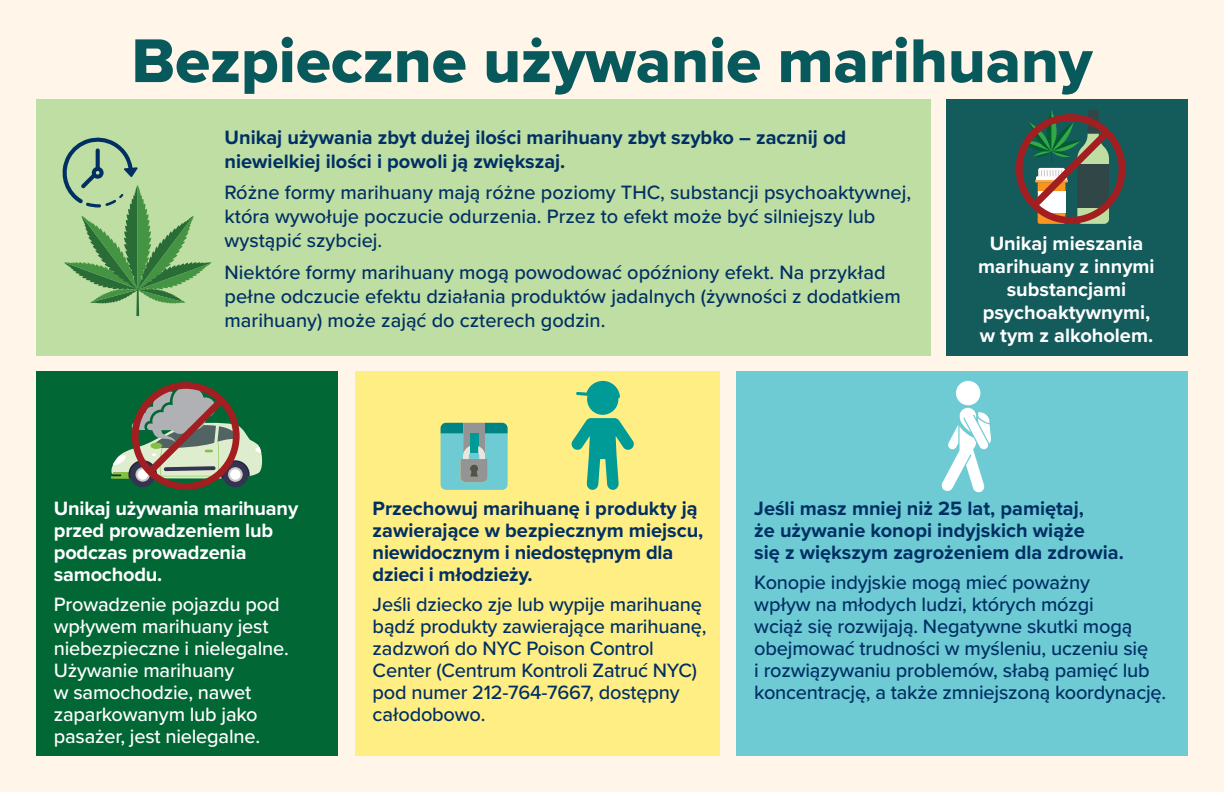
<style>
.page{position:relative;width:1224px;height:792px;background:#fff5e9}
.page>*{position:absolute;margin:0;border:0;box-sizing:border-box;transform-origin:0 0}
.t1{font:64px "Proxima Nova Extrabld";color:#07595c}
.t2{font:500 20px/22px "Proxima Nova";letter-spacing:-.01em;color:#002f64}
.t3{font:700 20px/22px "Proxima Nova";color:#002f64}
.t4{font:700 20px/23px "Proxima Nova";letter-spacing:-.01em;color:#fff;text-align:center}
.t5{font:500 20px/22px "Proxima Nova";letter-spacing:-.01em;color:#fff}
</style>
<div class="page">
<div style="left:36px;top:99px;width:894px;height:257px;background:#bedea3"></div>
<div style="left:36px;top:372px;width:302px;height:384px;background:#006735"></div>
<div style="left:355px;top:372px;width:365px;height:384px;background:#ffee84"></div>
<div style="left:736px;top:372px;width:452px;height:384px;background:#6ecbd4"></div>
<div style="left:946px;top:99px;width:241px;height:257px;background:#145b5c"></div>
<hr style="left:136px;top:288px;width:3px;height:28px;background:#296c36">
<svg style="left:62px;top:137px;width:149px;height:167px"></svg>
<div style="left:223px;top:462px;width:25px;height:25px;background:#343351;border-radius:50%"></div>
<svg style="left:228px;top:467px;width:15px;height:15px"></svg>
<div style="left:130px;top:462px;width:25px;height:25px;background:#343351;border-radius:50%"></div>
<svg style="left:136px;top:467px;width:14px;height:15px"></svg>
<div style="left:132px;top:382px;width:108px;height:108px;border:7px solid #a21e21;border-radius:50%"></div>
<svg style="left:110px;top:386px;width:153px;height:94px"></svg>
<svg style="left:441px;top:423px;width:67px;height:67px;background:#6cb5b8"></svg>
<svg style="left:571px;top:418px;width:63px;height:72px"></svg>
<div style="left:587px;top:384px;width:31px;height:31px;background:#009a97;border-radius:50%"></div>
<svg style="left:576px;top:380px;width:44px;height:18px"></svg>
<div style="left:956px;top:381px;width:24px;height:24px;background:#fff;border-radius:50%"></div>
<svg style="left:941px;top:408px;width:50px;height:85px"></svg>
<div style="left:1016px;top:114px;width:109px;height:110px;border:7px solid #a21e21;border-radius:50%"></div>
<svg style="left:1022px;top:110px;width:95px;height:114px"></svg>
<h1 class="t1" style="left:131px;top:13px;width:963px">Bezpieczne używanie marihuany</h1>
<p class="t3" style="left:225px;top:125px;width:623px;line-height:24px">Unikaj używania zbyt dużej ilości marihuany zbyt szybko – zacznij od niewielkiej ilości i powoli ją zwiększaj.</p>
<p class="t2" style="left:225px;top:180px;width:688px;line-height:24px">Różne formy marihuany mają różne poziomy THC, substancji psychoaktywnej, która wywołuje poczucie odurzenia. Przez to efekt może być silniejszy lub wystąpić szybciej.</p>
<p class="t2" style="left:225px;top:259px;width:678px;line-height:24px">Niektóre formy marihuany mogą powodować opóźniony efekt. Na przykład pełne odczucie efektu działania produktów jadalnych (żywności z dodatkiem marihuany) może zająć do czterech godzin.</p>
<p class="t4" style="left:978px;top:231px;width:178px">Unikaj mieszania marihuany z innymi substancjami psychoaktywnymi, w tym z alkoholem.</p>
<p class="t4" style="left:54px;top:497px;width:246px;line-height:22px;text-align:left">Unikaj używania marihuany przed prowadzeniem lub podczas prowadzenia samochodu.</p>
<p class="t5" style="left:54px;top:592px;width:236px">Prowadzenie pojazdu pod wpływem marihuany jest niebezpieczne i nielegalne.<br>Używanie marihuany<br>w samochodzie, nawet zaparkowanym lub jako pasażer, jest nielegalne.</p>
<p class="t3" style="left:373px;top:497px;width:332px">Przechowuj marihuanę i produkty ją zawierające w bezpiecznym miejscu, niewidocznym i niedostępnym dla dzieci i młodzieży.</p>
<p class="t2" style="left:373px;top:592px;width:335px">Jeśli dziecko zje lub wypije marihuanę bądź produkty zawierające marihuanę, zadzwoń do NYC Poison Control<br>Center (Centrum Kontroli Zatruć NYC) pod numer 212-764-7667, dostępny całodobowo.</p>
<p class="t3" style="left:754px;top:497px;width:371px">Jeśli masz mniej niż 25 lat, pamiętaj,<br>że używanie konopi indyjskich wiąże<br>się z większym zagrożeniem dla zdrowia.</p>
<p class="t2" style="left:754px;top:570px;width:413px">Konopie indyjskie mogą mieć poważny<br>wpływ na młodych ludzi, których mózgi<br>wciąż się rozwijają. Negatywne skutki mogą obejmować trudności w myśleniu, uczeniu się<br>i rozwiązywaniu problemów, słabą pamięć lub koncentrację, a także zmniejszoną koordynację.</p>
</div>
